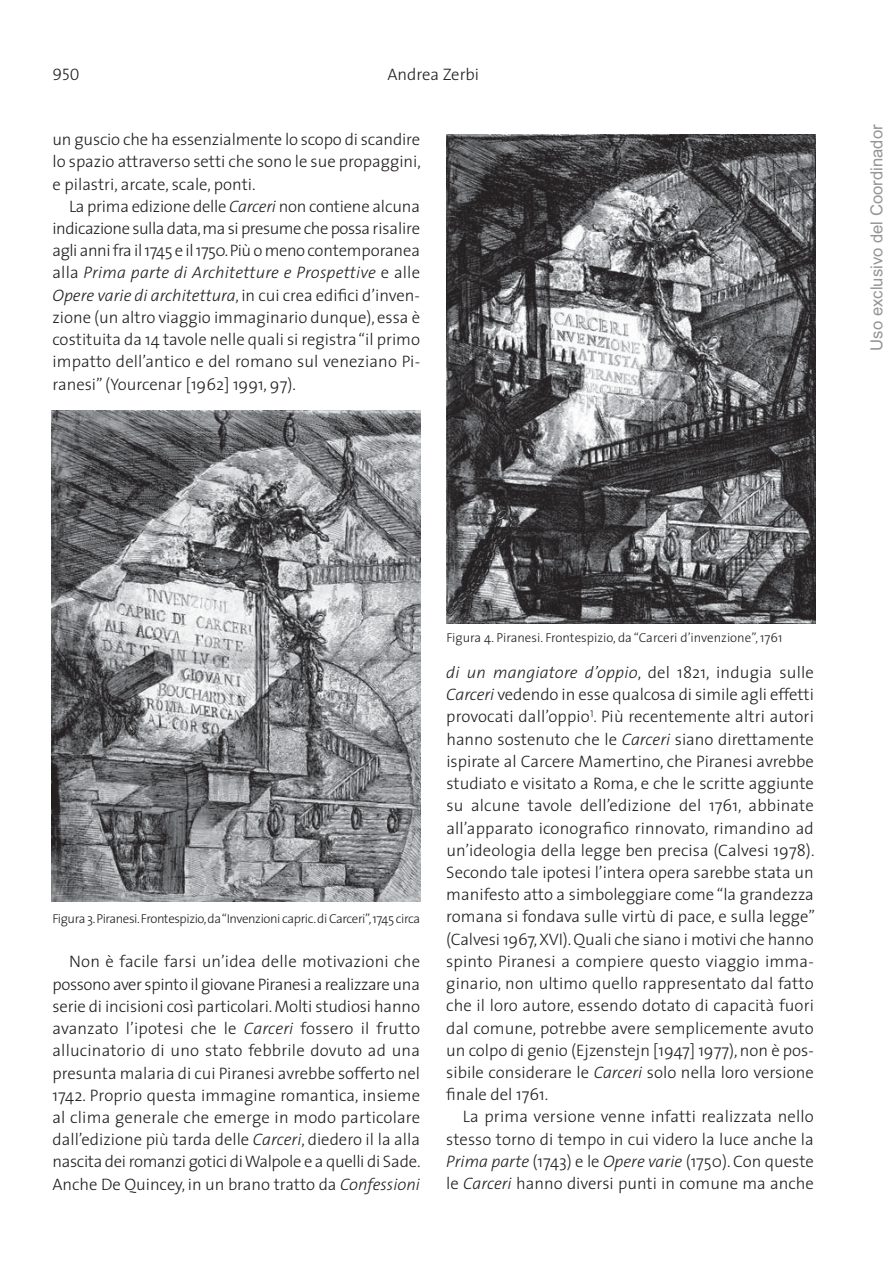
<style>
.page{position:relative;width:893px;height:1263px;background:#fff}
.page>*{position:absolute;margin:0;border:0;box-sizing:border-box;transform-origin:0 0}
.t1{font:300 16.65px/22.2px "The Sans";color:#231f20;text-align:justify}
.t2{font:16.65px "Arial";color:#939598}
.t3{font:16.65px "The Sans Light Caps";color:#231f20}
.t4{font:300 12.9px "The Sans";letter-spacing:-.03em;color:#231f20}
.t5{font:300 12.9px "The Sans";color:#231f20}
.s1{font-style:italic}
</style>
<div class="page">
<img style="left:51px;top:411px;width:369px;height:490px">
<img style="left:446px;top:135px;width:369px;height:489px">
<p class="t3" style="left:52px;top:61px;width:29px">950</p>
<p class="t1" style="left:387px;top:65px;width:93px">Andrea Zerbi</p>
<p class="t1" style="left:53px;top:130px;width:370px">un guscio che ha essenzialmente lo scopo di scandire lo spazio attraverso setti che sono le sue propaggini, e pilastri, arcate, scale, ponti.</p>
<p class="t1" style="left:53px;top:197px;width:369px;text-indent:17px">La prima edizione delle <span class="s1">Carceri</span> non contiene alcuna indicazione sulla data, ma si presume che possa risalire agli anni fra il 1745 e il 1750. Più o meno contemporanea alla <span class="s1">Prima parte di Architetture e Prospettive</span> e alle <span class="s1">Opere varie di architettura</span>, in cui crea edifici d’inven - zione (un altro viaggio immaginario dunque), essa è costituita da 14 tavole nelle quali si registra “il primo impatto dell’antico e del romano sul veneziano Pi - ranesi” (Yourcenar [1962] 1991, 97).</p>
<p class="t2" style="left:867px;top:351px;width:228px;rotate:-90deg">Uso exclusivo del Coordinador</p>
<p class="t4" style="left:53px;top:914px;width:369px">Figura 3. Piranesi. Frontespizio, da “Invenzioni capric. di Carceri”, 1745 circa</p>
<p class="t1" style="left:52px;top:952px;width:370px;text-indent:17px">Non è facile farsi un’idea delle motivazioni che possono aver spinto il giovane Piranesi a realizzare una serie di incisioni così particolari. Molti studiosi hanno avanzato l’ipotesi che le <span class="s1">Carceri</span> fossero il frutto allucinatorio di uno stato febbrile dovuto ad una presunta malaria di cui Piranesi avrebbe sofferto nel 1742. Proprio questa immagine romantica, insieme al clima generale che emerge in modo particolare dall’edizione più tarda delle <span class="s1">Carceri</span>, diedero il la alla nascita dei romanzi gotici di Walpole e a quelli di Sade.<br>Anche De Quincey, in un brano tratto da <span class="s1">Confessioni</span></p>
<p class="t5" style="left:446px;top:632px;width:338px">Figura 4. Piranesi. Frontespizio, da “Carceri d’invenzione”, 1761</p>
<p class="t1" style="left:446px;top:663px;width:370px"><span class="s1">di un mangiatore d’oppio</span>, del 1821, indugia sulle <span class="s1">Carceri</span> vedendo in esse qualcosa di simile agli effetti provocati dall’oppio<sup>1</sup>. Più recentemente altri autori hanno sostenuto che le <span class="s1">Carceri</span> siano direttamente ispirate al Carcere Mamertino, che Piranesi avrebbe studiato e visitato a Roma, e che le scritte aggiunte su alcune tavole dell’edizione del 1761, abbinate all’apparato iconografico rinnovato, rimandino ad un’ideologia della legge ben precisa (Calvesi 1978).<br>Secondo tale ipotesi l’intera opera sarebbe stata un manifesto atto a simboleggiare come “la grandezza romana si fondava sulle virtù di pace, e sulla legge” (Calvesi 1967, XVI). Quali che siano i motivi che hanno spinto Piranesi a compiere questo viaggio imma - ginario, non ultimo quello rappresentato dal fatto che il loro autore, essendo dotato di capacità fuori dal comune, potrebbe avere semplicemente avuto un colpo di genio (Ejzenstejn [1947] 1977), non è pos - sibile considerare le <span class="s1">Carceri</span> solo nella loro versione finale del 1761.</p>
<p class="t1" style="left:446px;top:1107px;width:369px;text-indent:17px">La prima versione venne infatti realizzata nello stesso torno di tempo in cui videro la luce anche la <span class="s1">Prima parte</span> (1743) e le <span class="s1">Opere varie</span> (1750). Con queste le <span class="s1">Carceri</span> hanno diversi punti in comune ma anche</p>
</div>
